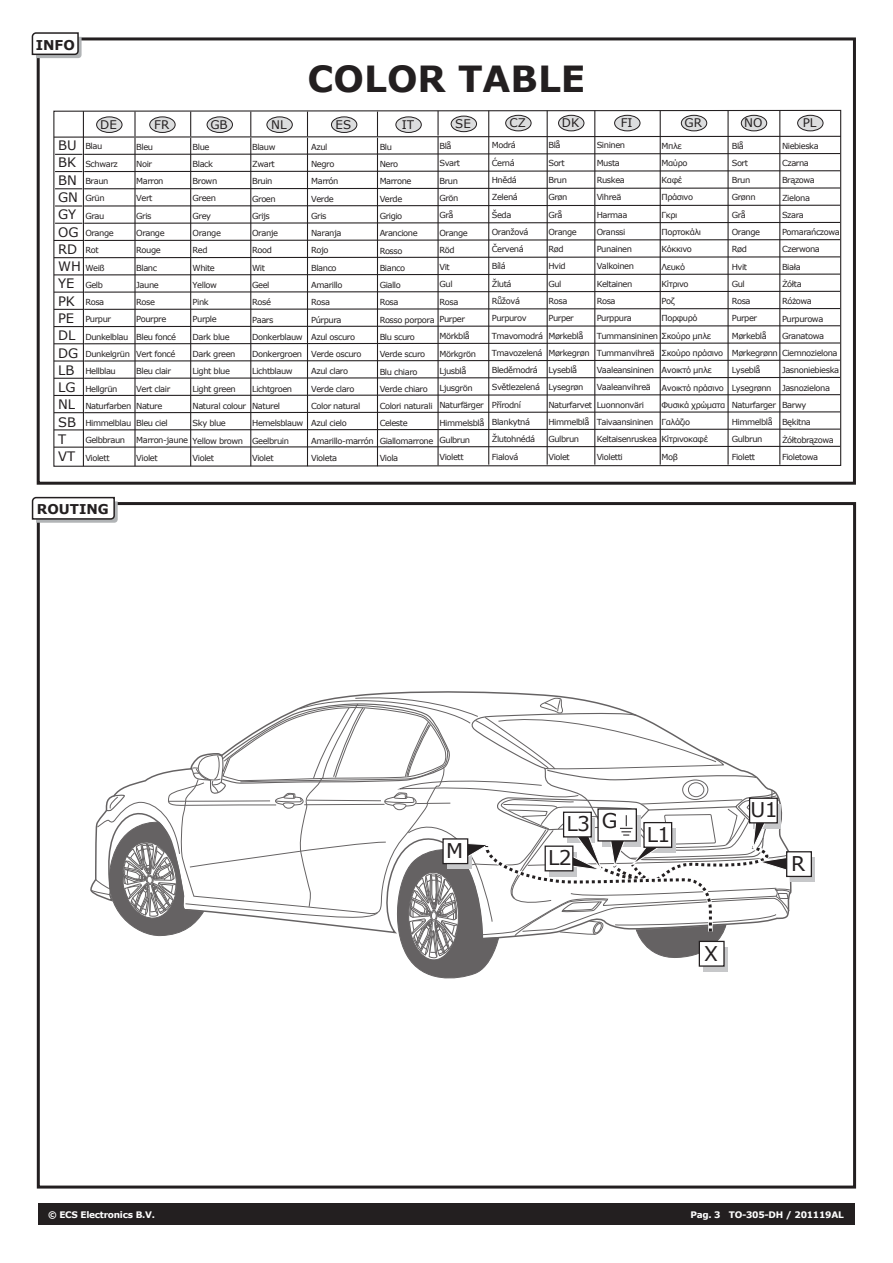
<style>
.page{position:relative;width:893px;height:1263px;background:#fff}
.page>*{position:absolute;margin:0;border:0;box-sizing:border-box;transform-origin:0 0}
.t1{font:700 36px "Verdana";color:#231f20}
.t2{font:20.25px "Verdana";letter-spacing:-.03em;color:#231f20}
.t3{font:700 13.5px "Verdana";color:#231f20}
.t4{font:13.05px/17.2px "Verdana";color:#231f20}
.t5{font:11.85px "Verdana";color:#231f20}
.t6{font:700 9px "Verdana";letter-spacing:-.03em;color:#fff}
.t7{font:8.25px/17.2px "Verdana";letter-spacing:-.05em;color:#231f20}
</style>
<div class="page">
<div style="left:37px;top:502px;width:819px;height:686px;border:3px solid #231f20"></div>
<svg style="left:31px;top:496px;width:87px;height:27px"></svg>
<div style="left:37px;top:37px;width:819px;height:448px;border:3px solid #231f20"></div>
<svg style="left:31px;top:32px;width:51px;height:26px"></svg>
<div style="left:38px;top:1203px;width:817px;height:21px;background:#231f20"></div>
<svg style="left:53px;top:109px;width:789px;height:358px"></svg>
<hr style="left:83px;top:111px;width:1px;height:355px;background:#231f20">
<hr style="left:134px;top:138px;width:2px;height:328px;background:#231f20">
<hr style="left:250px;top:138px;width:1px;height:328px;background:#231f20">
<hr style="left:307px;top:138px;width:1px;height:328px;background:#231f20">
<hr style="left:377px;top:138px;width:1px;height:328px;background:#231f20">
<hr style="left:437px;top:137px;width:2px;height:328px;background:#231f20">
<hr style="left:190px;top:138px;width:1px;height:328px;background:#231f20">
<hr style="left:437px;top:111px;width:2px;height:25px;background:#231f20">
<svg style="left:53px;top:112px;width:789px;height:26px"></svg>
<div style="left:95px;top:115px;width:29px;height:19px;border:3px solid #fff;border-radius:50%"></div>
<div style="left:97px;top:117px;width:25px;height:15px;background:#dcddde;border-radius:50%"></div>
<div style="left:96px;top:116px;width:26px;height:17px;border:1px solid #231f20;border-radius:50%"></div>
<div style="left:148px;top:115px;width:29px;height:19px;border:3px solid #fff;border-radius:50%"></div>
<div style="left:150px;top:117px;width:25px;height:15px;background:#dcddde;border-radius:50%"></div>
<div style="left:149px;top:116px;width:27px;height:17px;border:1px solid #231f20;border-radius:50%"></div>
<div style="left:205px;top:115px;width:29px;height:19px;border:3px solid #fff;border-radius:50%"></div>
<div style="left:207px;top:117px;width:25px;height:15px;background:#dcddde;border-radius:50%"></div>
<div style="left:207px;top:116px;width:26px;height:17px;border:1px solid #231f20;border-radius:50%"></div>
<div style="left:265px;top:115px;width:29px;height:19px;border:3px solid #fff;border-radius:50%"></div>
<div style="left:267px;top:117px;width:25px;height:15px;background:#dcddde;border-radius:50%"></div>
<div style="left:266px;top:116px;width:27px;height:17px;border:1px solid #231f20;border-radius:50%"></div>
<div style="left:330px;top:115px;width:28px;height:19px;border:3px solid #fff;border-radius:50%"></div>
<div style="left:331px;top:117px;width:26px;height:15px;background:#dcddde;border-radius:50%"></div>
<div style="left:331px;top:116px;width:26px;height:17px;border:1px solid #231f20;border-radius:50%"></div>
<div style="left:394px;top:115px;width:29px;height:19px;border:3px solid #fff;border-radius:50%"></div>
<div style="left:396px;top:117px;width:25px;height:15px;background:#dcddde;border-radius:50%"></div>
<div style="left:395px;top:116px;width:27px;height:17px;border:1px solid #231f20;border-radius:50%"></div>
<div style="left:449px;top:114px;width:29px;height:19px;border:3px solid #fff;border-radius:50%"></div>
<div style="left:451px;top:116px;width:26px;height:16px;background:#dcddde;border-radius:50%"></div>
<div style="left:451px;top:116px;width:26px;height:16px;border:1px solid #231f20;border-radius:50%"></div>
<hr style="left:547px;top:111px;width:1px;height:354px;background:#231f20">
<hr style="left:488px;top:111px;width:1px;height:354px;background:#231f20">
<hr style="left:660px;top:111px;width:1px;height:354px;background:#231f20">
<hr style="left:727px;top:111px;width:2px;height:354px;background:#231f20">
<hr style="left:779px;top:111px;width:1px;height:354px;background:#231f20">
<hr style="left:594px;top:111px;width:1px;height:354px;background:#231f20">
<div style="left:504px;top:114px;width:29px;height:18px;border:3px solid #fff;border-radius:50%"></div>
<div style="left:506px;top:115px;width:25px;height:16px;background:#dcddde;border-radius:50%"></div>
<div style="left:505px;top:115px;width:26px;height:16px;border:1px solid #231f20;border-radius:50%"></div>
<div style="left:557px;top:114px;width:29px;height:18px;border:3px solid #fff;border-radius:50%"></div>
<div style="left:559px;top:115px;width:25px;height:16px;background:#dcddde;border-radius:50%"></div>
<div style="left:558px;top:115px;width:26px;height:16px;border:1px solid #231f20;border-radius:50%"></div>
<div style="left:613px;top:114px;width:29px;height:18px;border:3px solid #fff;border-radius:50%"></div>
<div style="left:615px;top:115px;width:25px;height:16px;background:#dcddde;border-radius:50%"></div>
<div style="left:614px;top:115px;width:26px;height:16px;border:1px solid #231f20;border-radius:50%"></div>
<div style="left:680px;top:114px;width:28px;height:18px;border:3px solid #fff;border-radius:50%"></div>
<div style="left:681px;top:115px;width:26px;height:16px;background:#dcddde;border-radius:50%"></div>
<div style="left:681px;top:115px;width:26px;height:16px;border:1px solid #231f20;border-radius:50%"></div>
<div style="left:740px;top:114px;width:28px;height:18px;border:3px solid #fff;border-radius:50%"></div>
<div style="left:741px;top:115px;width:26px;height:16px;background:#dcddde;border-radius:50%"></div>
<div style="left:741px;top:115px;width:26px;height:16px;border:1px solid #231f20;border-radius:50%"></div>
<div style="left:796px;top:114px;width:29px;height:18px;border:3px solid #fff;border-radius:50%"></div>
<div style="left:798px;top:115px;width:25px;height:16px;background:#dcddde;border-radius:50%"></div>
<div style="left:797px;top:115px;width:26px;height:16px;border:1px solid #231f20;border-radius:50%"></div>
<div style="left:791px;top:857px;width:24px;height:25px;background:#c7c8ca"></div>
<div style="left:786px;top:851px;width:26px;height:26px;background:#fff;border:1px solid #231f20"></div>
<svg style="left:90px;top:691px;width:706px;height:287px"></svg>
<h3 class="t3" style="left:36px;top:35px;width:41px">INFO</h3>
<h1 class="t1" style="left:307px;top:53px;width:280px">COLOR TABLE</h1>
<h3 class="t5" style="left:100px;top:117px;width:18px">DE</h3>
<h3 class="t5" style="left:154px;top:117px;width:17px">FR</h3>
<h3 class="t5" style="left:210px;top:117px;width:19px">GB</h3>
<h3 class="t5" style="left:271px;top:117px;width:17px">NL</h3>
<h3 class="t5" style="left:336px;top:117px;width:17px">ES</h3>
<h3 class="t5" style="left:402px;top:117px;width:14px">IT</h3>
<h3 class="t5" style="left:455px;top:116px;width:17px">SE</h3>
<h3 class="t5" style="left:509px;top:115px;width:18px">CZ</h3>
<h3 class="t5" style="left:562px;top:115px;width:19px">DK</h3>
<h3 class="t5" style="left:621px;top:115px;width:13px">FI</h3>
<h3 class="t5" style="left:685px;top:115px;width:19px">GR</h3>
<h3 class="t5" style="left:744px;top:115px;width:20px">NO</h3>
<h3 class="t5" style="left:803px;top:115px;width:15px">PL</h3>
<p class="t7" style="left:492px;top:137px;width:53px">Modrá<br>Ćerná<br>Hnědá<br>Zelená<br>Šeda<br>Oranžová<br>Červená<br>Bílá<br>Žlutá<br>Růžová<br>Purpurov<br>Tmavomodrá<br>Tmavozelená<br>Bleděmodrá<br>Světlezelená<br>Přírodní<br>Blankytná<br>Žlutohnédá<br>Fialová</p>
<p class="t7" style="left:548px;top:137px;width:45px">Blå<br>Sort<br>Brun<br>Grøn<br>Grå<br>Orange<br>Rød<br>Hvid<br>Gul<br>Rosa<br>Purper<br>Mørkeblå<br>Mørkegrøn<br>Lyseblå<br>Lysegrøn<br>Naturfarvet<br>Himmelblå<br>Gulbrun<br>Violet</p>
<p class="t7" style="left:597px;top:137px;width:116px">Sininen<br>Musta<br>Ruskea<br>Vihreä<br>Harmaa<br>Oranssi<br>Punainen<br>Valkoinen<br>Keltainen<br>Rosa<br>Purppura<br>Tummansininen Σкούρο μпλε<br>Tummanvihreä<br>Vaaleansininen<br>Vaaleanvihreä<br>Luonnonväri<br>Taivaansininen<br>Keltaisenruskea<br>Violetti</p>
<p class="t7" style="left:732px;top:137px;width:48px">Blå<br>Sort<br>Brun<br>Grønn<br>Grå<br>Orange<br>Rød<br>Hvit<br>Gul<br>Rosa<br>Purper<br>Mørkeblå<br>Mørkegrønn<br>Lyseblå<br>Lysegrønn<br>Naturfarger<br>Himmelblå<br>Gulbrun<br>Fiolett</p>
<p class="t7" style="left:782px;top:137px;width:59px">Niebieska<br>Czarna<br>Brązowa<br>Zielona<br>Szara<br>Pomarańczowa<br>Czerwona<br>Biała<br>Żółta<br>Różowa<br>Purpurowa<br>Granatowa<br>Ciemnozielona<br>Jasnoniebieska<br>Jasnozielona<br>Barwy<br>Bękitna<br>Żółtobrązowa<br>Fioletowa</p>
<h3 class="t4" style="left:58px;top:137px;width:24px">BU<br>BK<br>BN<br>GN<br>GY<br>OG<br>RD<br>WH<br>YE<br>PK<br>PE<br>DL<br>DG<br>LB<br>LG<br>NL<br>SB<br>T<br>VT</h3>
<p class="t7" style="left:85px;top:138px;width:48px">Blau<br>Schwarz<br>Braun<br>Grün<br>Grau<br>Orange<br>Rot<br>Weiß<br>Gelb<br>Rosa<br>Purpur<br>Dunkelblau<br>Dunkelgrün<br>Hellblau<br>Hellgrün<br>Naturfarben<br>Himmelblau<br>Gelbbraun<br>Violett</p>
<p class="t7" style="left:136px;top:138px;width:53px">Bleu<br>Noir<br>Marron<br>Vert<br>Gris<br>Orange<br>Rouge<br>Blanc<br>Jaune<br>Rose<br>Pourpre<br>Bleu foncé<br>Vert foncé<br>Bleu clair<br>Vert clair<br>Nature<br>Bleu ciel<br>Marron-jaune<br>Violet</p>
<p class="t7" style="left:193px;top:138px;width:55px">Blue<br>Black<br>Brown<br>Green<br>Grey<br>Orange<br>Red<br>White<br>Yellow<br>Pink<br>Purple<br>Dark blue<br>Dark green<br>Light blue<br>Light green<br>Natural colour<br>Sky blue<br>Yellow brown<br>Violet</p>
<p class="t7" style="left:252px;top:138px;width:53px">Blauw<br>Zwart<br>Bruin<br>Groen<br>Grijs<br>Oranje<br>Rood<br>Wit<br>Geel<br>Rosé<br>Paars<br>Donkerblauw<br>Donkergroen<br>Lichtblauw<br>Lichtgroen<br>Naturel<br>Hemelsblauw<br>Geelbruin<br>Violet</p>
<p class="t7" style="left:311px;top:138px;width:64px">Azul<br>Negro<br>Marrón<br>Verde<br>Gris<br>Naranja<br>Rojo<br>Blanco<br>Amarillo<br>Rosa<br>Púrpura<br>Azul oscuro<br>Verde oscuro<br>Azul claro<br>Verde claro<br>Color natural<br>Azul cielo<br>Amarillo-marrón<br>Violeta</p>
<p class="t7" style="left:380px;top:138px;width:57px">Blu<br>Nero<br>Marrone<br>Verde<br>Grigio<br>Arancione<br>Rosso<br>Bianco<br>Giallo<br>Rosa<br>Rosso porpora<br>Blu scuro<br>Verde scuro<br>Blu chiaro<br>Verde chiaro<br>Colori naturali<br>Celeste<br>Giallomarrone<br>Viola</p>
<p class="t7" style="left:439px;top:137px;width:46px">Blå<br>Svart<br>Brun<br>Grön<br>Grå<br>Orange<br>Röd<br>Vit<br>Gul<br>Rosa<br>Purper<br>Mörkblå<br>Mörkgrön<br>Ljusblå<br>Ljusgrön<br>Naturfärger<br>Himmelsblå<br>Gulbrun<br>Violett</p>
<p class="t7" style="left:662px;top:137px;width:41px">Μπλε<br>Μαύρο<br>Καφέ<br>Πράσινο<br>Γκρι<br>Πορτοκάλι<br>Κόκκινο<br>Λευκό<br>Κίτρινο<br>Ροζ<br>Πορφυρό</p>
<p class="t7" style="left:662px;top:344px;width:65px">Σкούρο пράσινο<br>Аνοικτό μπλε<br>Аνοικτό пράσινο<br>Φυσικά χρώματα<br>Гαλάζιο<br>Κίτρινοκαφέ<br>Μοβ</p>
<h3 class="t3" style="left:37px;top:500px;width:73px">ROUTING</h3>
<h2 class="t2" style="left:566px;top:810px;width:25px">L3</h2>
<h2 class="t2" style="left:446px;top:837px;width:19px">M</h2>
<h2 class="t2" style="left:548px;top:844px;width:25px">L2</h2>
<h2 class="t2" style="left:602px;top:807px;width:17px">G</h2>
<h2 class="t2" style="left:647px;top:820px;width:25px">L1</h2>
<h2 class="t2" style="left:704px;top:939px;width:15px">X</h2>
<h2 class="t2" style="left:751px;top:796px;width:29px">U1</h2>
<h2 class="t2" style="left:791px;top:850px;width:16px">R</h2>
<p class="t6" style="left:48px;top:1208px;width:108px">© ECS Electronics B.V.</p>
<p class="t6" style="left:690px;top:1208px;width:155px">Pag. 3 TO-305-DH / 201119AL</p>
</div>
